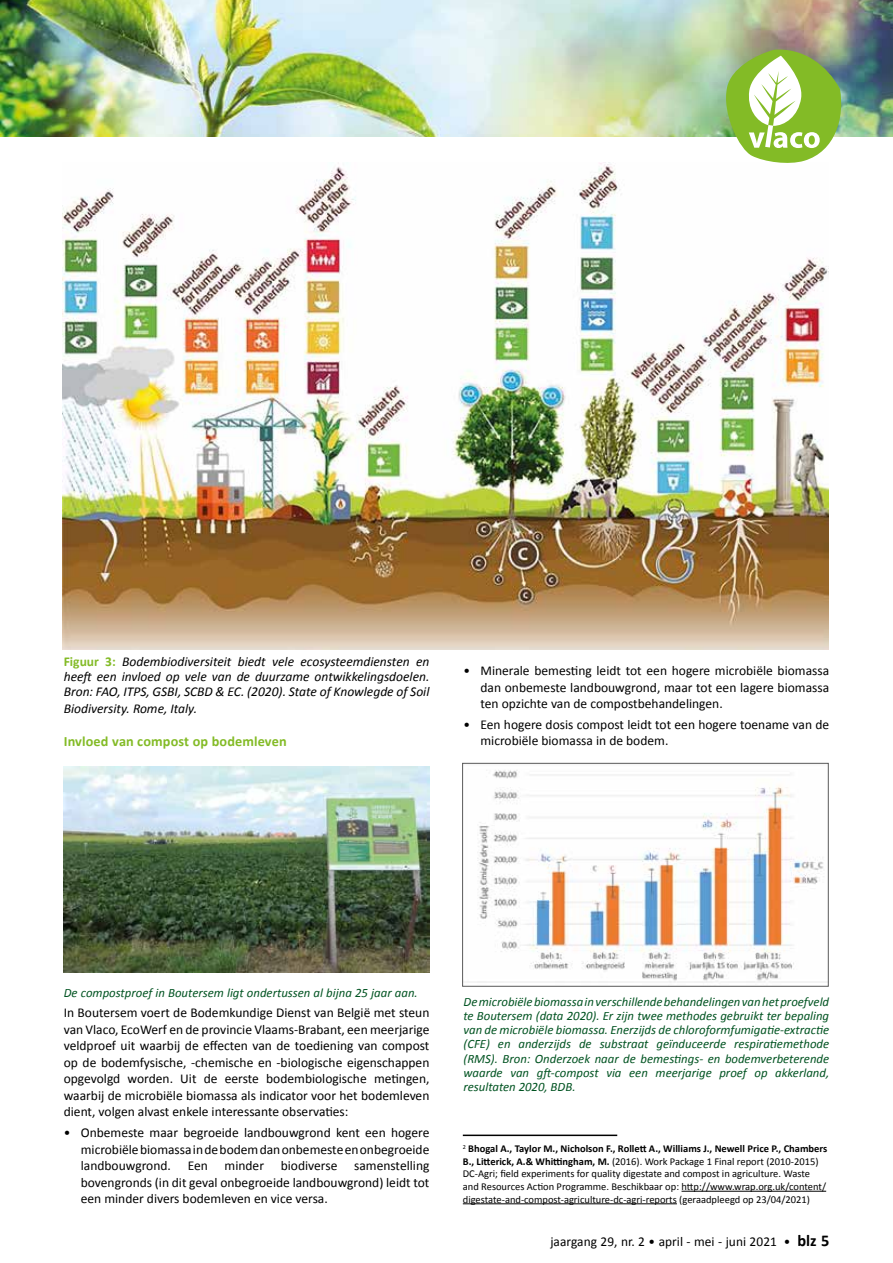
<style>
.page{position:relative;width:893px;height:1263px;background:#fff}
.page>*{position:absolute;margin:0;border:0;box-sizing:border-box;transform-origin:0 0}
.t1{font:700 14.25px "Calibri";letter-spacing:.01em;color:#83bb26}
.t2{font:13.5px/16.5px "Calibri";color:#000;text-align:justify}
.t3{font:italic 13.5px/15px "Calibri";color:#000;text-align:justify}
.t4{font:italic 12.75px/14.2px "Calibri";color:#005321;text-align:justify}
.t5{font:10.5px/12.6px "Calibri";color:#000}
.s1{font-weight:700;font-style:normal;color:#83bb26}
.s2{font-weight:700}
.s3{font-weight:700;font-size:16.5px}
</style>
<div class="page">
<img style="left:63px;top:163px;width:765px;height:486px">
<hr style="left:681px;top:1191px;width:145px;height:1px;background:#000">
<hr style="left:463px;top:1134px;width:154px;height:2px;background:#000">
<hr style="left:463px;top:1203px;width:214px;height:1px;background:#000">
<img style="left:64px;top:767px;width:365px;height:205px">
<img style="left:467px;top:770px;width:360px;height:213px">
<div style="left:462px;top:763px;width:367px;height:223px;border:1px solid #5a5a5a"></div>
<img style="left:0;top:0;width:893px;height:136px">
<svg style="left:726px;top:50px;width:115px;height:113px"></svg>
<p class="t3" style="left:64px;top:653px;width:367px"><span class="s1">Figuur 3:</span> Bodembiodiversiteit biedt vele ecosysteemdiensten en heeft een invloed op vele van de duurzame ontwikkelingsdoelen.<br>Bron: FAO, ITPS, GSBI, SCBD &amp; EC. (2020). State of Knowlegde of Soil</p>
<p class="t3" style="left:64px;top:700px;width:135px">Biodiversity. Rome, Italy.</p>
<p class="t1" style="left:64px;top:731px;width:224px">Invloed van compost op bodemleven</p>
<p class="t2" style="left:480px;top:662px;width:350px;text-indent:-17px">• Minerale bemesting leidt tot een hogere microbiële biomassa dan onbemeste landbouwgrond, maar tot een lagere biomassa ten opzichte van de compostbehandelingen.</p>
<p class="t2" style="left:480px;top:716px;width:350px;text-indent:-17px">• Een hogere dosis compost leidt tot een hogere toename van de microbiële biomassa in de bodem.</p>
<p class="t4" style="left:64px;top:984px;width:355px">De compostproef in Boutersem ligt ondertussen al bijna 25 jaar aan.</p>
<p class="t2" style="left:64px;top:1004px;width:367px">In Boutersem voert de Bodemkundige Dienst van België met steun van Vlaco, EcoWerf en de provincie Vlaams-Brabant, een meerjarige veldproef uit waarbij de effecten van de toediening van compost op de bodemfysische, -chemische en -biologische eigenschappen opgevolgd worden. Uit de eerste bodembiologische metingen, waarbij de microbiële biomassa als indicator voor het bodemleven dient, volgen alvast enkele interessante observaties:</p>
<p class="t2" style="left:81px;top:1124px;width:350px;text-indent:-17px">• Onbemeste maar begroeide landbouwgrond kent een hogere microbiële biomassa in de bodem dan onbemeste en onbegroeide landbouwgrond.</p>
<p class="t2" style="left:81px;top:1157px;width:350px;text-indent:107px">Een minder biodiverse samenstelling bovengronds (in dit geval onbegroeide landbouwgrond) leidt tot een minder divers bodemleven en vice versa.</p>
<p class="t4" style="left:463px;top:994px;width:367px">De microbiële biomassa in verschillende behandelingen van het proefveld te Boutersem (data 2020). Er zijn twee methodes gebruikt ter bepaling van de microbiële biomassa. Enerzijds de chloroformfumigatie-extractie (CFE) en anderzijds de substraat geïnduceerde respiratiemethode (RMS). Bron: Onderzoek naar de bemestings- en bodemverbeterende waarde van gft-compost via een meerjarige proef op akkerland, resultaten 2020, BDB.</p>
<p class="t5" style="left:463px;top:1142px;width:366px"><sup>2</sup> <span class="s2">Bhogal A., Taylor M., Nicholson F., Rollett A., Williams J., Newell Price P., Chambers B., Litterick, A.&amp; Whittingham, M.</span> (2016). Work Package 1 Final report (2010-2015)<br>DC-Agri; field experiments for quality digestate and compost in agriculture. Waste and Resources Action Programme. Beschikbaar op: http://www.wrap.org.uk/content/ digestate-and-compost-agriculture-dc-agri-reports (geraadpleegd op 23/04/2021)</p>
<p class="t2" style="left:550px;top:1233px;width:280px">jaargang 29, nr. 2 • april - mei - juni 2021 • <span class="s3">blz 5</span></p>
</div>
